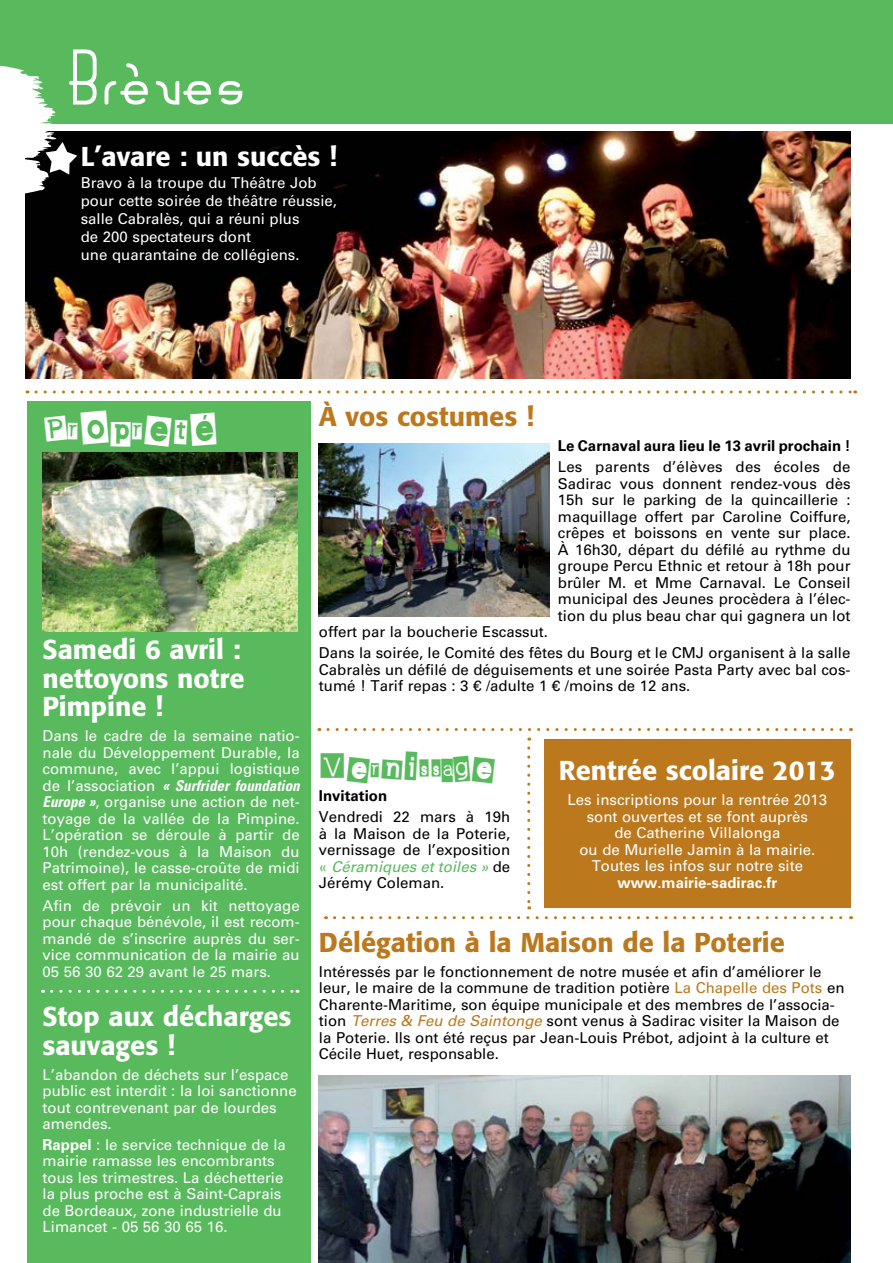
<style>
.page{position:relative;width:893px;height:1263px;background:#fff}
.page>*{position:absolute;margin:0;border:0;box-sizing:border-box;transform-origin:0 0}
.t1{font:81px "Sanserifing";color:#fff}
.t2{font:46.5px "Earwig Factory";letter-spacing:-.03em;color:#fff}
.t3{font:39.3px "Earwig Factory";letter-spacing:-.03em;color:#58ba5d}
.t4{font:500 27px/28.5px "Formata";color:#fff}
.t5{font:500 27px "Formata";color:#bc781d}
.t6{font:15px/16.5px "Univers LT Std";color:#fff}
.t7{font:15px/16.5px "Univers LT Std";color:#000}
.t8{font:700 15px "Univers LT Std";color:#000}
.t9{font:700 15px "Univers LT Std";color:#fff}
.s1{font-weight:700;font-style:italic;font-stretch:condensed}
.s2{font-weight:700}
.s3{color:#58ba5d}
.s4{font-style:italic;color:#58ba5d}
.s5{color:#bc781d}
.s6{font-style:italic;color:#bc781d}
</style>
<div class="page">
<div style="left:0;top:0;width:893px;height:123px;background:#58ba5d"></div>
<img style="left:26px;top:131px;width:824px;height:247px">
<div style="left:27px;top:401px;width:283px;height:862px;background:#58ba5d"></div>
<svg style="left:335px;top:916px;width:516px;height:3px"></svg>
<svg style="left:52px;top:990px;width:246px;height:3px"></svg>
<svg style="left:328px;top:728px;width:523px;height:3px"></svg>
<svg style="left:36px;top:390px;width:820px;height:3px"></svg>
<div style="left:544px;top:739px;width:306px;height:169px;background:#bc781d"></div>
<img style="left:319px;top:444px;width:230px;height:173px">
<img style="left:318px;top:1076px;width:532px;height:187px">
<img style="left:43px;top:453px;width:255px;height:178px">
<svg style="left:527px;top:748px;width:3px;height:161px"></svg>
<svg style="left:0;top:65px;width:77px;height:140px"></svg>
<h1 class="t1" style="left:69px;top:30px;width:179px">Brèves</h1>
<h3 class="t4" style="left:81px;top:142px;width:258px">L’avare : un succès !</h3>
<p class="t6" style="left:81px;top:174px;width:258px;line-height:18px">Bravo à la troupe du Théâtre Job pour cette soirée de théâtre réussie, salle Cabralès, qui a réuni plus<br>de 200 spectateurs dont<br>une quarantaine de collégiens.</p>
<h2 class="t2" style="left:43px;top:401px;width:178px">Propreté</h2>
<h3 class="t4" style="left:43px;top:635px;width:204px">Samedi 6 avril : nettoyons notre<br>Pimpine !</h3>
<p class="t6" style="left:43px;top:728px;width:259px;text-align:justify">Dans le cadre de la semaine natio&shy;nale du Développement Durable, la commune, avec l’appui logistique de l’association <span class="s1">« Surfrider foundation Europe »</span>, organise une action de net&shy;toyage de la vallée de la Pimpine.<br>L’opération se déroule à partir de 10h (rendez-vous à la Maison du Patrimoine), le casse-croûte de midi est offert par la municipalité.</p>
<p class="t6" style="left:43px;top:897px;width:259px;text-align:justify">Afin de prévoir un kit nettoyage pour chaque bénévole, il est recom&shy;mandé de s’inscrire auprès du ser&shy;vice communication de la mairie au 05 56 30 62 29 avant le 25 mars.</p>
<h3 class="t4" style="left:43px;top:1002px;width:250px">Stop aux décharges sauvages !</h3>
<p class="t6" style="left:43px;top:1066px;width:256px">L’abandon de déchets sur l’espace public est interdit : la loi sanctionne tout contrevenant par de lourdes amendes.</p>
<p class="t6" style="left:43px;top:1136px;width:245px"><span class="s2">Rappel</span> : le service technique de la mairie ramasse les encombrants tous les trimestres. La déchetterie la plus proche est à Saint-Caprais de Bordeaux, zone industrielle du<br>Limancet - 05 56 30 65 16.</p>
<h3 class="t5" style="left:319px;top:400px;width:216px">à vos costumes !</h3>
<p class="t8" style="left:558px;top:437px;width:294px">Le Carnaval aura lieu le 13 avril prochain !</p>
<p class="t7" style="left:558px;top:459px;width:294px;text-align:justify">Les parents d’élèves des écoles de Sadirac vous donnent rendez-vous dès 15h sur le parking de la quincaillerie : maquillage offert par Caroline Coiffure, crêpes et boissons en vente sur place. à 16h30, départ du défilé au rythme du groupe Percu Ethnic et retour à 18h pour brûler M. et Mme Carnaval. Le Conseil municipal des Jeunes procèdera à l’élec&shy;tion du plus beau char qui gagnera un lot</p>
<p class="t7" style="left:319px;top:622px;width:533px;line-height:20.7px">offert par la boucherie Escassut.<br>Dans la soirée, le Comité des fêtes du Bourg et le CMJ organisent à la salle</p>
<p class="t7" style="left:319px;top:661px;width:533px">Cabralès un défilé de déguisements et une soirée Pasta Party avec bal cos&shy;tumé ! Tarif repas : 3 € /adulte 1 € /moins de 12 ans.</p>
<h3 class="t3" style="left:319px;top:745px;width:179px">Vernissage</h3>
<p class="t8" style="left:319px;top:787px;width:70px">Invitation</p>
<p class="t7" style="left:319px;top:809px;width:193px;text-align:justify">Vendredi 22 mars à 19h à la Maison de la Poterie, vernissage de l’exposition <span class="s3">«</span> <span class="s4">Céramiques et toiles »</span> de Jérémy Coleman.</p>
<h3 class="t4" style="left:559px;top:756px;width:279px">Rentrée scolaire 2013</h3>
<p class="t6" style="left:567px;top:792px;width:261px;text-align:center">Les inscriptions pour la rentrée 2013 sont ouvertes et se font auprès<br>de Catherine Villalonga<br>ou de Murielle Jamin à la mairie.<br>Toutes les infos sur notre site</p>
<p class="t9" style="left:617px;top:874px;width:162px">www.mairie-sadirac.fr</p>
<h3 class="t5" style="left:319px;top:925px;width:467px">Délégation à la Maison de la Poterie</h3>
<p class="t7" style="left:319px;top:963px;width:527px">Intéressés par le fonctionnement de notre musée et afin d’améliorer le leur, le maire de la commune de tradition potière <span class="s5">La Chapelle des Pots</span> en Charente-Maritime, son équipe municipale et des membres de l’associa&shy;tion <span class="s6">Terres &amp; Feu de Saintonge</span> sont venus à Sadirac visiter la Maison de la Poterie. Ils ont été reçus par Jean-Louis Prébot, adjoint à la culture et Cécile Huet, responsable.</p>
</div>
